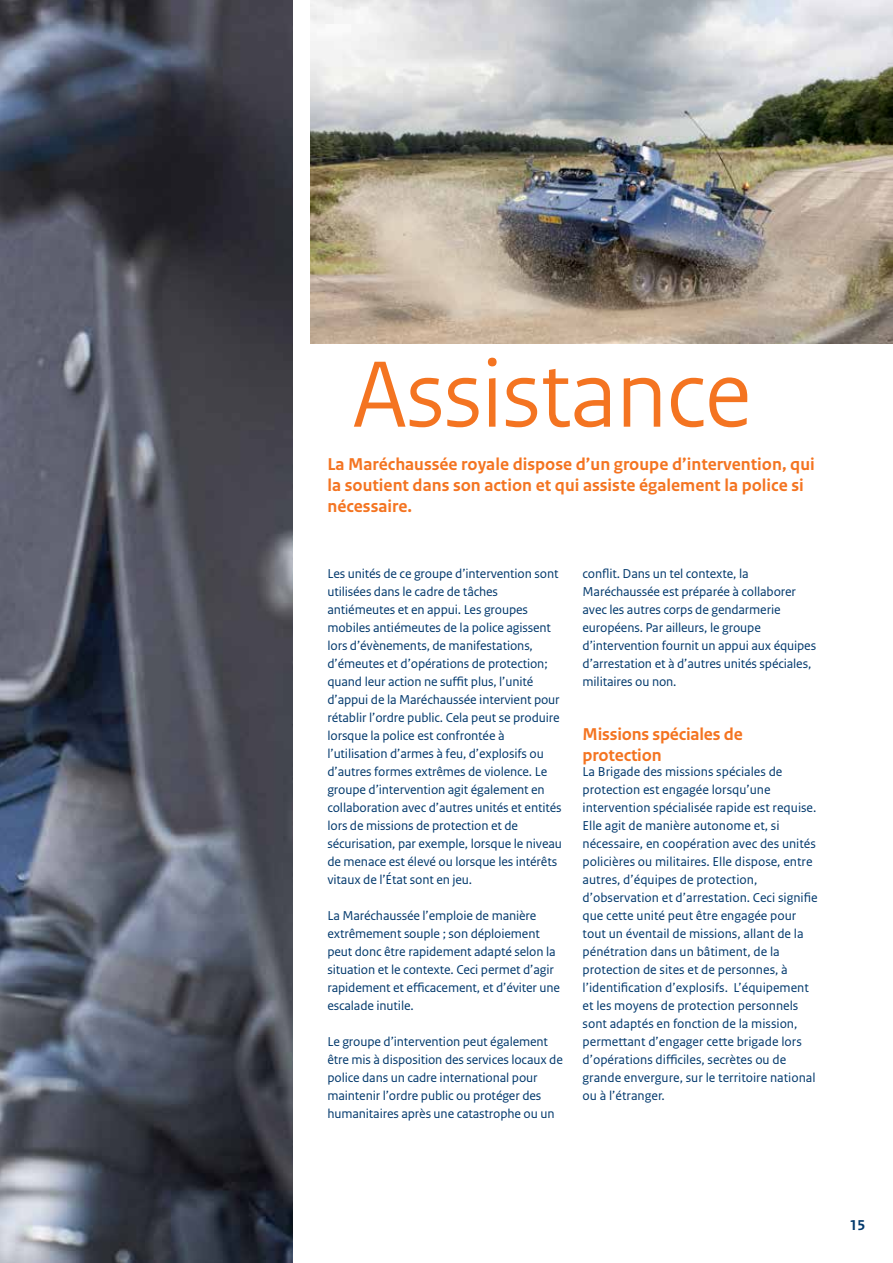
<style>
.page{position:relative;width:893px;height:1263px;background:#fff}
.page>*{position:absolute;margin:0;border:0;box-sizing:border-box;transform-origin:0 0}
.t1{font:99px "Rijksoverheid Sans Heading";color:#f47421}
.t2{font:700 18px/21px "Rijksoverheid Sans Text";color:#f47421}
.t3{font:700 15px "Rijksoverheid Sans Text";color:#00386c}
.t4{font:13.5px/18px "Rijksoverheid Sans Text";letter-spacing:-.01em;color:#00386c}
</style>
<div class="page">
<img style="left:0;top:0;width:292px;height:1263px">
<img style="left:310px;top:0;width:583px;height:344px">
<h1 class="t1" style="left:353px;top:337px;width:399px">Assistance</h1>
<h2 class="t2" style="left:327px;top:454px;width:489px">La Maréchaussée royale dispose d’un groupe d’intervention, qui la soutient dans son action et qui assiste également la police si nécessaire.</h2>
<p class="t4" style="left:327px;top:565px;width:236px">Les unités de ce groupe d’intervention sont utilisées dans le cadre de tâches antiémeutes et en appui. Les groupes mobiles antiémeutes de la police agissent lors d’évènements, de manifestations, d’émeutes et d’opérations de protection; quand leur action ne suffit plus, l’unité d’appui de la Maréchaussée intervient pour rétablir l’ordre public. Cela peut se produire lorsque la police est confrontée à l’utilisation d’armes à feu, d’explosifs ou d’autres formes extrêmes de violence. Le groupe d’intervention agit également en collaboration avec d’autres unités et entités lors de missions de protection et de sécurisation, par exemple, lorsque le niveau de menace est élevé ou lorsque les intérêts vitaux de l’État sont en jeu.</p>
<p class="t4" style="left:327px;top:907px;width:234px">La Maréchaussée l’emploie de manière extrêmement souple ; son déploiement peut donc être rapidement adapté selon la situation et le contexte. Ceci permet d’agir rapidement et efficacement, et d’éviter une escalade inutile.</p>
<p class="t4" style="left:327px;top:1033px;width:237px">Le groupe d’intervention peut également être mis à disposition des services locaux de police dans un cadre international pour maintenir l’ordre public ou protéger des humanitaires après une catastrophe ou un</p>
<p class="t4" style="left:583px;top:565px;width:235px">conflit. Dans un tel contexte, la Maréchaussée est préparée à collaborer avec les autres corps de gendarmerie européens. Par ailleurs, le groupe d’intervention fournit un appui aux équipes d’arrestation et à d’autres unités spéciales, militaires ou non.</p>
<h2 class="t2" style="left:583px;top:724px;width:162px">Missions spéciales de protection</h2>
<p class="t4" style="left:583px;top:763px;width:237px">La Brigade des missions spéciales de protection est engagée lorsqu’une intervention spécialisée rapide est requise.<br>Elle agit de manière autonome et, si nécessaire, en coopération avec des unités policières ou militaires. Elle dispose, entre autres, d’équipes de protection, d’observation et d’arrestation. Ceci signifie que cette unité peut être engagée pour tout un éventail de missions, allant de la pénétration dans un bâtiment, de la protection de sites et de personnes, à l’identification d’explosifs. L’équipement et les moyens de protection personnels sont adaptés en fonction de la mission, permettant d’engager cette brigade lors d’opérations difficiles, secrètes ou de grande envergure, sur le territoire national ou à l’étranger.</p>
<p class="t3" style="left:850px;top:1216px;width:17px">15</p>
</div>
